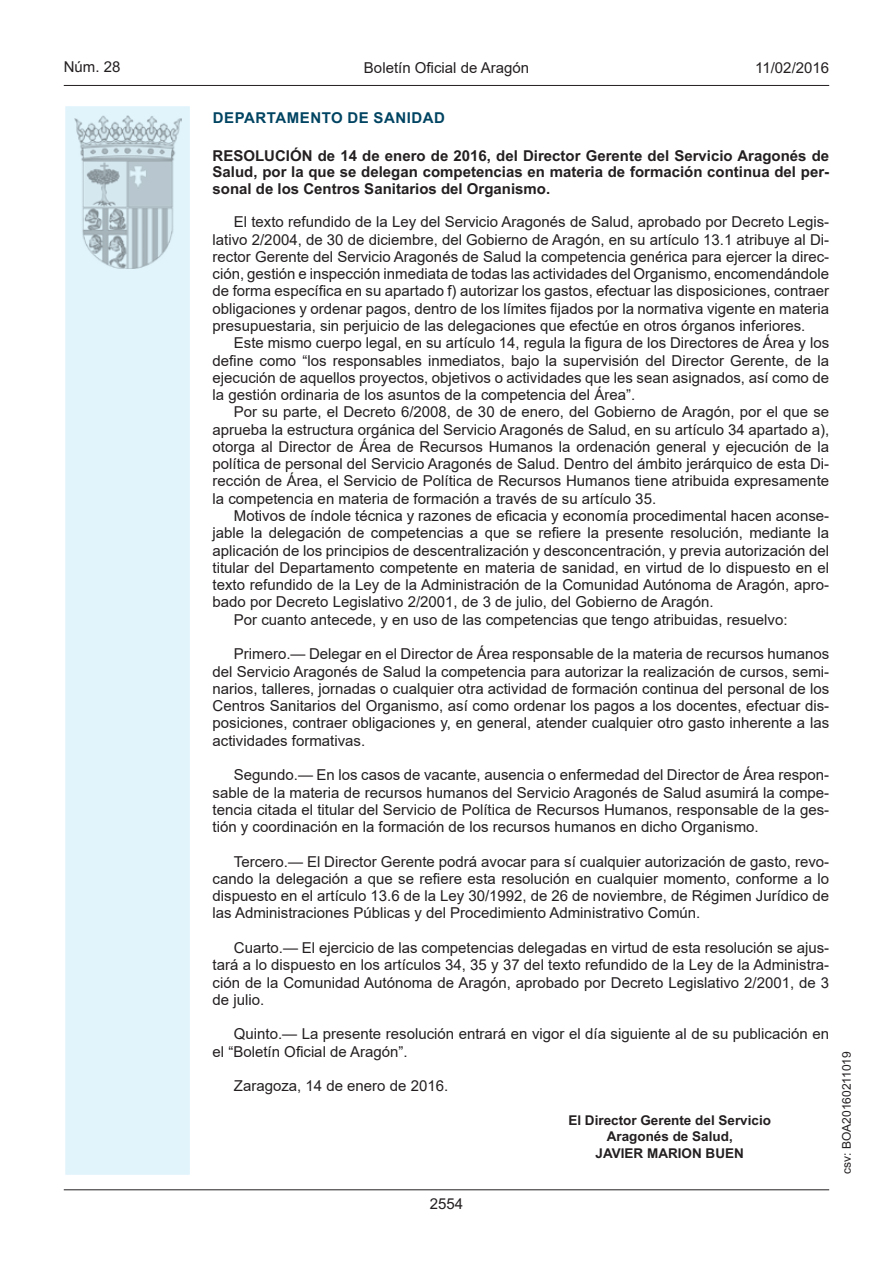
<style>
.page{position:relative;width:893px;height:1263px;background:#fff}
.page>*{position:absolute;margin:0;border:0;box-sizing:border-box;transform-origin:0 0}
.t1{font:15px/17.2px "Arial";color:#231f20;text-align:justify}
.t2{font:700 15px/16.5px "Arial";color:#231f20;text-align:justify}
.t3{font:700 15px "Arial";letter-spacing:.035em;color:#004462}
.t4{font:15px "Arial MT2";color:#231f20}
.t5{font:700 13.5px/16.5px "Arial";color:#231f20;text-align:center}
.t6{font:12px "Arial MT2";color:#231f20}
.s1{font-family:"Arial MT2"}
</style>
<div class="page">
<hr style="left:64px;top:85px;width:765px;height:1px;background:#231f20">
<div style="left:64px;top:105px;width:127px;height:1071px;background:#e1f4fc;border:2px solid #fff"></div>
<img style="left:75px;top:115px;width:106px;height:153px">
<hr style="left:64px;top:1189px;width:765px;height:1px;background:#231f20">
<p class="t4" style="left:64px;top:57px;width:58px">Núm. 28</p>
<p class="t1" style="left:364px;top:59px;width:167px">Boletín Oficial de Aragón</p>
<p class="t4" style="left:755px;top:57px;width:75px">11/02/2016</p>
<p class="t3" style="left:213px;top:107px;width:234px">DEPARTAMENTO DE SANIDAD</p>
<p class="t2" style="left:213px;top:147px;width:618px">RESOLUCIÓN de 14 de enero de 2016, del Director Gerente del Servicio Aragonés de Salud, por la que se delegan competencias en materia de formación continua del per&shy;sonal de los Centros Sanitarios del Organismo.</p>
<p class="t1" style="left:213px;top:213px;width:618px;text-indent:21px">El texto refundido de la Ley del Servicio Aragonés de Salud, aprobado por Decreto Legis&shy;lativo 2/2004, de 30 de diciembre, del Gobierno de Aragón, en su artículo 13.1 atribuye al Di&shy;rector Gerente del Servicio Aragonés de Salud la competencia genérica para ejercer la direc&shy;ción, gestión e inspección inmediata de todas las actividades del Organismo, encomendándole de forma específica en su apartado f) autorizar los gastos, efectuar las disposiciones, contraer obligaciones y ordenar pagos, dentro de los límites fijados por la normativa vigente en materia presupuestaria, sin perjuicio de las delegaciones que efectúe en otros órganos inferiores.</p>
<p class="t1" style="left:213px;top:334px;width:618px;text-indent:21px">Este mismo cuerpo legal, en su artículo 14, regula la figura de los Directores de Área y los define como “los responsables inmediatos, bajo la supervisión del Director Gerente, de la ejecución de aquellos proyectos, objetivos o actividades que les sean asignados, así como de la gestión ordinaria de los asuntos de la competencia del Área”.</p>
<p class="t1" style="left:213px;top:403px;width:618px;text-indent:21px">Por su parte, el Decreto 6/2008, de 30 de enero, del Gobierno de Aragón, por el que se aprueba la estructura orgánica del Servicio Aragonés de Salud, en su artículo 34 apartado a), otorga al Director de Área de Recursos Humanos la ordenación general y ejecución de la política de personal del Servicio Aragonés de Salud. Dentro del ámbito jerárquico de esta Di&shy;rección de Área, el Servicio de Política de Recursos Humanos tiene atribuida expresamente la competencia en materia de formación a través de su artículo 35.</p>
<p class="t1" style="left:234px;top:507px;width:597px">Motivos de índole técnica y razones de eficacia y economía procedimental hacen aconse<span class="s1">-</span></p>
<p class="t1" style="left:213px;top:524px;width:618px">jable la delegación de competencias a que se refiere la presente resolución, mediante la</p>
<p class="t1" style="left:213px;top:542px;width:618px">aplicación de los principios de descentralización y desconcentración, y previa autorización del</p>
<p class="t1" style="left:213px;top:559px;width:618px">titular del Departamento competente en materia de sanidad, en virtud de lo dispuesto en el</p>
<p class="t1" style="left:213px;top:576px;width:618px">texto refundido de la Ley de la Administración de la Comunidad Autónoma de Aragón, apro<span class="s1">-</span></p>
<p class="t1" style="left:213px;top:593px;width:503px">bado por Decreto Legislativo 2/2001, de 3 de julio, del Gobierno de Aragón.</p>
<p class="t1" style="left:234px;top:611px;width:555px">Por cuanto antecede, y en uso de las competencias que tengo atribuidas, resuelvo:</p>
<p class="t1" style="left:213px;top:645px;width:618px;text-indent:21px">Primero.— Delegar en el Director de Área responsable de la materia de recursos humanos del Servicio Aragonés de Salud la competencia para autorizar la realización de cursos, semi&shy;narios, talleres, jornadas o cualquier otra actividad de formación continua del personal de los Centros Sanitarios del Organismo, así como ordenar los pagos a los docentes, efectuar dis&shy;posiciones, contraer obligaciones y, en general, atender cualquier otro gasto inherente a las actividades formativas.</p>
<p class="t1" style="left:213px;top:766px;width:618px;text-indent:21px">Segundo.— En los casos de vacante, ausencia o enfermedad del Director de Área respon&shy;sable de la materia de recursos humanos del Servicio Aragonés de Salud asumirá la compe&shy;tencia citada el titular del Servicio de Política de Recursos Humanos, responsable de la ges&shy;tión y coordinación en la formación de los recursos humanos en dicho Organismo.</p>
<p class="t1" style="left:213px;top:853px;width:618px;text-indent:21px">Tercero.— El Director Gerente podrá avocar para sí cualquier autorización de gasto, revo&shy;cando la delegación a que se refiere esta resolución en cualquier momento, conforme a lo dispuesto en el artículo 13.6 de la Ley 30/1992, de 26 de noviembre, de Régimen Jurídico de las Administraciones Públicas y del Procedimiento Administrativo Común.</p>
<p class="t1" style="left:213px;top:939px;width:618px;text-indent:21px">Cuarto.— El ejercicio de las competencias delegadas en virtud de esta resolución se ajus&shy;tará a lo dispuesto en los artículos 34, 35 y 37 del texto refundido de la Ley de la Administra&shy;ción de la Comunidad Autónoma de Aragón, aprobado por Decreto Legislativo 2/2001, de 3 de julio.</p>
<p class="t1" style="left:213px;top:1025px;width:618px;text-indent:21px">Quinto.— La presente resolución entrará en vigor el día siguiente al de su publicación en el “Boletín Oficial de Aragón”.</p>
<p class="t1" style="left:234px;top:1077px;width:216px">Zaragoza, 14 de enero de 2016.</p>
<p class="t5" style="left:568px;top:1112px;width:204px">El Director Gerente del Servicio<br>Aragonés de Salud,<br>JAVIER MARION BUEN</p>
<p class="t4" style="left:430px;top:1193px;width:35px">2554</p>
<p class="t6" style="left:838px;top:1174px;width:124px;rotate:-90deg">csv: BOA20160211019</p>
</div>
